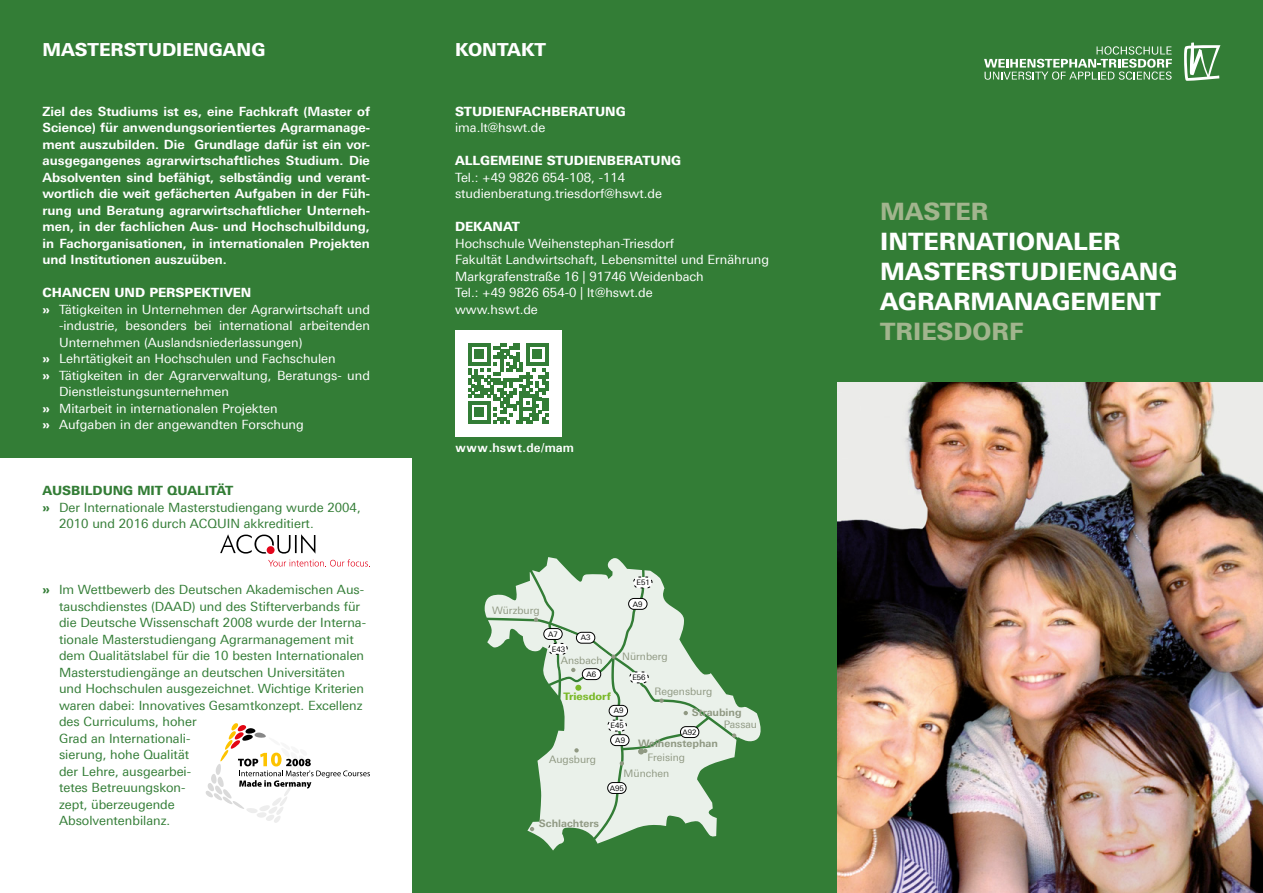
<style>
.page{position:relative;width:1263px;height:893px;background:#fff}
.page>*{position:absolute;margin:0;border:0;box-sizing:border-box;transform-origin:0 0}
.t1{font:800 24px/30px "Linotype Univers 730";color:#fff}
.t2{font:800 24px "Linotype Univers 730";color:#a2b58e}
.t3{font:800 18px "Linotype Univers 730";color:#fff}
.t4{font:12.75px/16.5px "Linotype Univers W02";color:#337d36}
.t5{font:12.75px/16.5px "Linotype Univers W02";color:#fff}
.t6{font:700 12.75px/16.5px "Linotype Univers W02";color:#fff;text-align:justify}
.t7{font:800 12.75px "Linotype Univers 730";color:#fff}
.t8{font:800 12.75px "Linotype Univers 730";color:#337d36}
.t9{font:700 12.75px "Univers";color:#fff}
.t10{font:10.35px "Linotype Univers 430";color:#909983}
.t11{font:700 10.35px "Linotype Univers W02";color:#909983}
.t12{font:800 10.35px "Linotype Univers 730";color:#7ab929}
.t13{font:7.5px/14.2px "Linotype Univers 430";color:#000;text-align:right}
.s1{font-family:"Linotype Univers 730";font-weight:800}
</style>
<div class="page">
<div style="left:825px;top:0;width:438px;height:893px;background:#337d36"></div>
<div style="left:0;top:0;width:425px;height:458px;background:#337d36"></div>
<div style="left:412px;top:0;width:438px;height:893px;background:#337d36"></div>
<svg style="left:1184px;top:43px;width:36px;height:38px"></svg>
<svg style="left:984px;top:46px;width:188px;height:34px"></svg>
<div style="left:455px;top:330px;width:106px;height:106px;background:#fff"></div>
<svg style="left:468px;top:343px;width:80px;height:80px"></svg>
<svg style="left:485px;top:557px;width:276px;height:293px"></svg>
<svg style="left:220px;top:534px;width:150px;height:33px"></svg>
<svg style="left:206px;top:723px;width:164px;height:100px"></svg>
<img style="left:838px;top:383px;width:425px;height:510px">
<h2 class="t3" style="left:43px;top:38px;width:224px">MASTERSTUDIENGANG</h2>
<p class="t6" style="left:43px;top:103px;width:329px">Ziel des Studiums ist es, eine Fachkraft (Master of Science) für anwendungsorientiertes Agrarmanage&shy;ment auszubilden. Die Grundlage dafür ist ein vor&shy;ausgegangenes agrarwirtschaftliches Studium. Die Absolventen sind befähigt, selbständig und verant&shy;wortlich die weit gefächerten Aufgaben in der Füh&shy;rung und Beratung agrarwirtschaftlicher Unterneh&shy;men, in der fachlichen Aus- und Hochschulbildung, in Fachorganisationen, in internationalen Projekten und Institutionen auszuüben.</p>
<p class="t7" style="left:43px;top:285px;width:210px">CHANCEN UND PERSPEKTIVEN</p>
<p class="t5" style="left:43px;top:301px;width:329px"><span class="s1">»</span> Tätigkeiten in Unternehmen der Agrarwirtschaft und</p>
<p class="t5" style="left:59px;top:317px;width:312px">-industrie, besonders bei international arbeitenden</p>
<p class="t5" style="left:59px;top:334px;width:245px">Unternehmen (Auslandsniederlassungen)</p>
<p class="t5" style="left:43px;top:350px;width:295px"><span class="s1">»</span> Lehrtätigkeit an Hochschulen und Fachschulen</p>
<p class="t5" style="left:43px;top:367px;width:329px"><span class="s1">»</span> Tätigkeiten in der Agrarverwaltung, Beratungs- und</p>
<p class="t5" style="left:59px;top:383px;width:171px">Dienstleistungsunternehmen</p>
<p class="t5" style="left:43px;top:400px;width:237px"><span class="s1">»</span> Mitarbeit in internationalen Projekten</p>
<p class="t5" style="left:43px;top:416px;width:263px"><span class="s1">»</span> Aufgaben in der angewandten Forschung</p>
<p class="t8" style="left:43px;top:483px;width:192px">AUSBILDUNG MIT QUALITÄT</p>
<p class="t4" style="left:59px;top:499px;width:303px;text-indent:-16px"><span class="s1">»</span> Der Internationale Masterstudiengang wurde 2004,<br>2010 und 2016 durch ACQUIN akkreditiert.</p>
<p class="t4" style="left:59px;top:581px;width:309px;text-indent:-16px"><span class="s1">»</span> Im Wettbewerb des Deutschen Akademischen Aus&shy;tauschdienstes (DAAD) und des Stifterverbands für die Deutsche Wissenschaft 2008 wurde der Interna&shy;tionale Masterstudiengang Agrarmanagement mit dem Qualitätslabel für die 10 besten Internationalen Masterstudiengänge an deutschen Universitäten und Hochschulen ausgezeichnet. Wichtige Kriterien waren dabei: Innovatives Gesamtkonzept. Excellenz des Curriculums, hoher<br>Grad an Internationali-<br>sierung, hohe Qualität<br>der Lehre, ausgearbei-<br>tetes Betreuungskon-<br>zept, überzeugende<br>Absolventenbilanz.</p>
<h2 class="t3" style="left:455px;top:38px;width:93px">KONTAKT</h2>
<p class="t7" style="left:455px;top:103px;width:172px">STUDIENFACHBERATUNG</p>
<p class="t5" style="left:455px;top:119px;width:92px">ima.lt@hswt.de</p>
<p class="t7" style="left:455px;top:153px;width:228px">ALLGEMEINE STUDIENBERATUNG</p>
<p class="t5" style="left:455px;top:169px;width:209px">Tel.: +49 9826 654-108, -114 studienberatung.triesdorf@hswt.de</p>
<p class="t7" style="left:455px;top:219px;width:67px">DEKANAT</p>
<p class="t5" style="left:455px;top:235px;width:316px">Hochschule Weihenstephan-Triesdorf<br>Fakultät Landwirtschaft, Lebensmittel und Ernährung Markgrafenstraße 16 | 91746 Weidenbach<br>Tel.: +49 9826 654-0 | lt@hswt.de<br>www.hswt.de</p>
<p class="t9" style="left:455px;top:439px;width:120px">www.hswt.de/mam</p>
<p class="t10" style="left:492px;top:604px;width:49px">Würzburg</p>
<p class="t13" style="left:548px;top:627px;width:11px">A7</p>
<p class="t13" style="left:581px;top:631px;width:11px">A3</p>
<p class="t13" style="left:586px;top:667px;width:11px">A6</p>
<p class="t13" style="left:552px;top:642px;width:15px">E43</p>
<p class="t10" style="left:561px;top:655px;width:43px">Ansbach</p>
<p class="t12" style="left:563px;top:690px;width:49px">Triesdorf</p>
<p class="t13" style="left:636px;top:576px;width:15px">E51</p>
<p class="t13" style="left:633px;top:597px;width:11px">A9</p>
<p class="t10" style="left:622px;top:650px;width:47px">Nürnberg</p>
<p class="t13" style="left:632px;top:670px;width:15px">E56</p>
<p class="t10" style="left:654px;top:686px;width:59px">Regensburg</p>
<p class="t10" style="left:549px;top:753px;width:48px">Augsburg</p>
<p class="t13" style="left:614px;top:704px;width:11px">A9</p>
<p class="t11" style="left:692px;top:706px;width:51px">Straubing</p>
<p class="t10" style="left:724px;top:719px;width:35px">Passau</p>
<p class="t13" style="left:610px;top:719px;width:16px">E45<br>A9</p>
<p class="t13" style="left:682px;top:725px;width:16px">A92</p>
<p class="t11" style="left:638px;top:737px;width:81px">Weihenstephan</p>
<p class="t10" style="left:624px;top:767px;width:47px">München</p>
<p class="t10" style="left:647px;top:752px;width:39px">Freising</p>
<p class="t13" style="left:610px;top:781px;width:16px">A95</p>
<p class="t11" style="left:539px;top:817px;width:61px">Schlachters</p>
<h1 class="t2" style="left:880px;top:197px;width:110px">MASTER</h1>
<h1 class="t1" style="left:880px;top:226px;width:299px">INTERNATIONALER<br>MASTERSTUDIENGANG<br>AGRARMANAGEMENT</h1>
<h1 class="t2" style="left:880px;top:317px;width:145px">TRIESDORF</h1>
</div>
